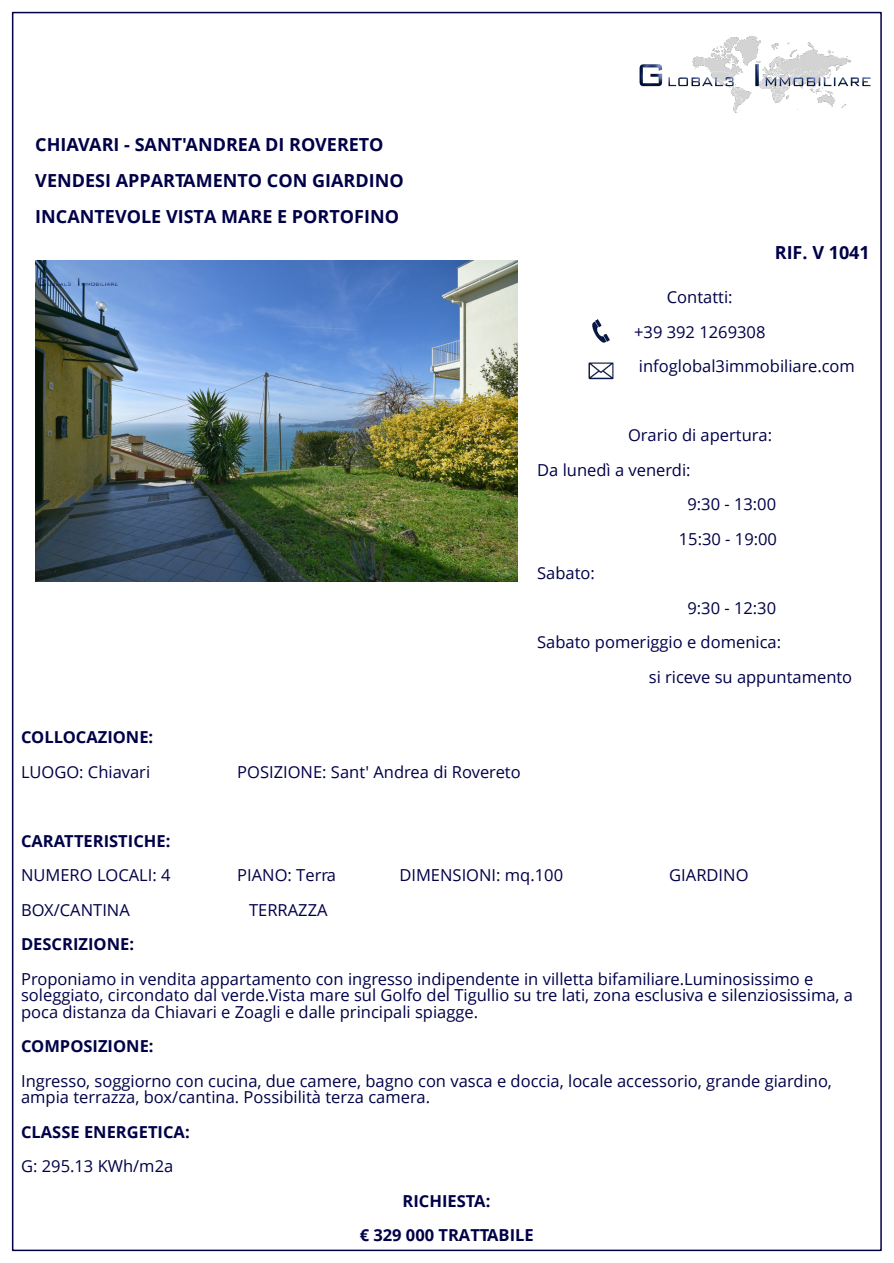
<style>
.page{position:relative;width:894px;height:1263px;background:#fff}
.page>*{position:absolute;margin:0;border:0;box-sizing:border-box;transform-origin:0 0}
.t1{font:700 18px/36px "Open Sans";color:#000048}
.t2{font:16.5px/16.5px "Open Sans";color:#000048}
.t3{font:700 16.5px/34.5px "Open Sans";color:#000048;text-align:center}
</style>
<div class="page">
<img style="left:639px;top:36px;width:232px;height:77px">
<img style="left:588px;top:362px;width:26px;height:18px">
<img style="left:592px;top:319px;width:18px;height:24px">
<img style="left:35px;top:260px;width:482px;height:322px">
<p class="t1" style="left:35px;top:128px;width:370px">CHIAVARI - SANT'ANDREA DI ROVERETO<br>VENDESI APPARTAMENTO CON GIARDINO<br>INCANTEVOLE VISTA MARE E PORTOFINO</p>
<p class="t1" style="left:774px;top:236px;width:97px">RIF. V 1041</p>
<p class="t2" style="left:634px;top:282px;width:222px;line-height:34.5px;text-indent:33px">Contatti:<br>+39 392 1269308 infoglobal3immobiliare.com</p>
<p class="t3" style="left:21px;top:721px;width:134px">COLLOCAZIONE:</p>
<p class="t2" style="left:21px;top:765px;width:131px">LUOGO: Chiavari</p>
<p class="t2" style="left:237px;top:765px;width:285px">POSIZIONE: Sant' Andrea di Rovereto</p>
<p class="t2" style="left:627px;top:429px;width:146px">Orario di apertura:</p>
<p class="t2" style="left:537px;top:463px;width:155px">Da lunedì a venerdi:</p>
<p class="t2" style="left:687px;top:498px;width:90px">9:30 - 13:00</p>
<p class="t2" style="left:678px;top:532px;width:100px">15:30 - 19:00</p>
<p class="t2" style="left:537px;top:567px;width:59px">Sabato:</p>
<p class="t2" style="left:687px;top:601px;width:90px">9:30 - 12:30</p>
<p class="t2" style="left:537px;top:636px;width:245px">Sabato pomeriggio e domenica:</p>
<p class="t2" style="left:648px;top:670px;width:205px">si riceve su appuntamento</p>
<p class="t3" style="left:21px;top:825px;width:151px">CARATTERISTICHE:</p>
<p class="t2" style="left:21px;top:868px;width:151px">NUMERO LOCALI: 4</p>
<p class="t2" style="left:237px;top:868px;width:100px">PIANO: Terra</p>
<p class="t2" style="left:399px;top:868px;width:165px">DIMENSIONI: mq.100</p>
<p class="t2" style="left:669px;top:868px;width:81px">GIARDINO</p>
<p class="t2" style="left:21px;top:903px;width:110px">BOX/CANTINA</p>
<p class="t2" style="left:249px;top:903px;width:80px">TERRAZZA</p>
<p class="t3" style="left:21px;top:928px;width:114px">DESCRIZIONE:</p>
<p class="t2" style="left:21px;top:972px;width:833px">Proponiamo in vendita appartamento con ingresso indipendente in villetta bifamiliare.Luminosissimo e soleggiato, circondato dal verde.Vista mare sul Golfo del Tigullio su tre lati, zona esclusiva e silenziosissima, a poca distanza da Chiavari e Zoagli e dalle principali spiagge.</p>
<p class="t3" style="left:21px;top:1030px;width:134px">COMPOSIZIONE:</p>
<p class="t2" style="left:21px;top:1074px;width:812px">Ingresso, soggiorno con cucina, due camere, bagno con vasca e doccia, locale accessorio, grande giardino, ampia terrazza, box/cantina. Possibilità terza camera.</p>
<p class="t3" style="left:21px;top:1116px;width:170px">CLASSE ENERGETICA:</p>
<p class="t2" style="left:21px;top:1159px;width:154px">G: 295.13 KWh/m2a</p>
<p class="t3" style="left:359px;top:1185px;width:175px">RICHIESTA:<br>€ 329 000 TRATTABILE</p>
</div>
